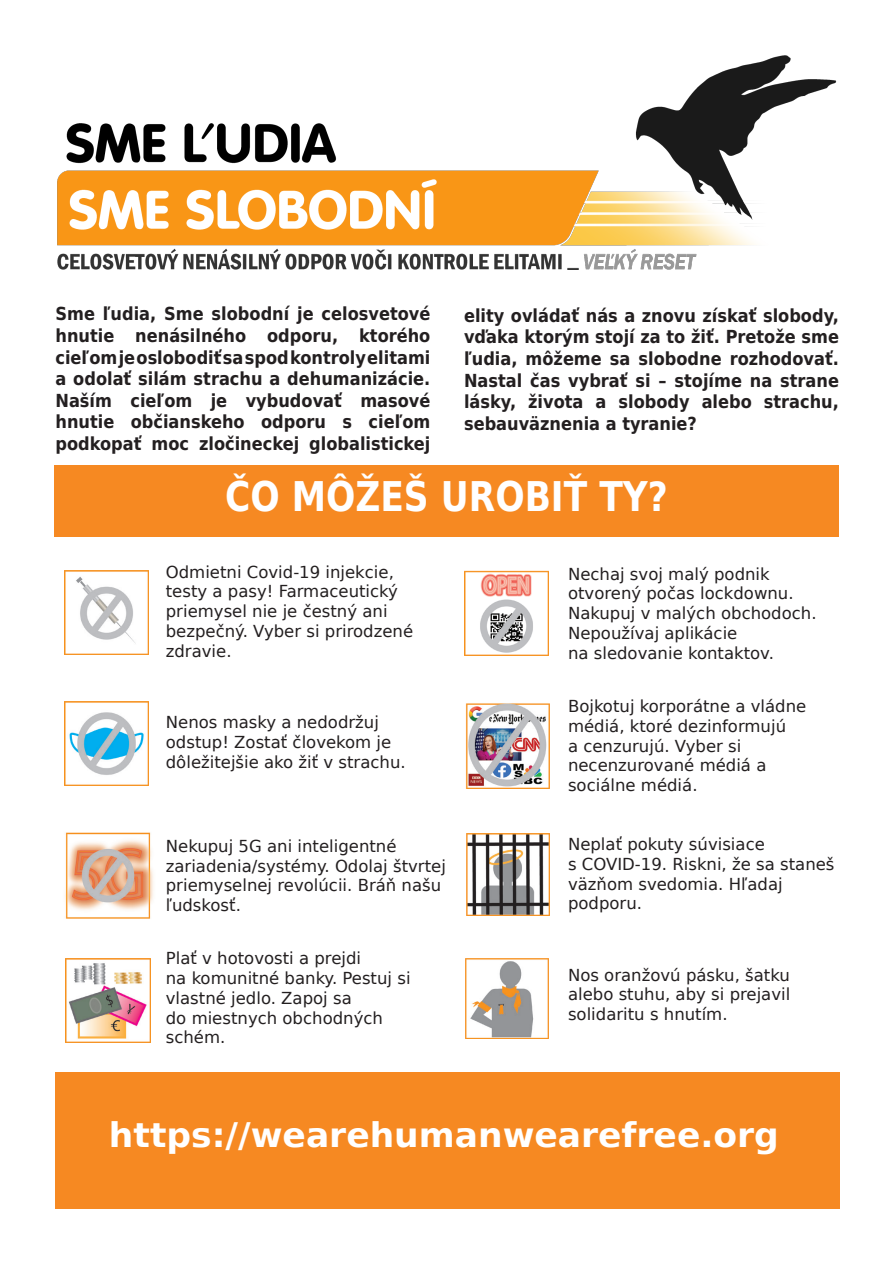
<style>
.page{position:relative;width:893px;height:1263px;background:#fff}
.page>*{position:absolute;margin:0;border:0;box-sizing:border-box;transform-origin:0 0}
.t1{font:700 40.65px "DejaVu Sans";color:#fff;scale:.85 1}
.t2{font:700 33.75px "DejaVu Sans";color:#fff}
.t3{font:700 18px/21.6px "DejaVu Sans Condensed";color:#231f20;text-align:justify}
.t4{font:16.5px/19.8px "DejaVu Sans";color:#231f20}
</style>
<div class="page">
<div style="left:54px;top:466px;width:785px;height:71px;background:#f68922"></div>
<div style="left:55px;top:1072px;width:785px;height:136px;background:#f68922"></div>
<img style="left:64px;top:701px;width:85px;height:85px">
<img style="left:65px;top:832px;width:89px;height:87px">
<img style="left:64px;top:570px;width:85px;height:85px">
<img style="left:465px;top:571px;width:84px;height:84px">
<img style="left:465px;top:703px;width:85px;height:85px">
<img style="left:466px;top:833px;width:84px;height:82px">
<img style="left:466px;top:958px;width:83px;height:81px">
<img style="left:65px;top:958px;width:85px;height:84px">
<img style="left:57px;top:55px;width:780px;height:215px">
<p class="t3" style="left:56px;top:303px;width:376px">Sme ľudia, Sme slobodní je celosvetové hnutie nenásilného odporu, ktorého cieľom je oslobodiť sa spod kontroly elitami a odolať silám strachu a dehumanizácie.<br>Naším cieľom je vybudovať masové hnutie občianskeho odporu s cieľom podkopať moc zločineckej globalistickej</p>
<p class="t3" style="left:464px;top:304px;width:376px">elity ovládať nás a znovu získať slobody, vďaka ktorým stojí za to žiť. Pretože sme ľudia, môžeme sa slobodne rozhodovať.<br>Nastal čas vybrať si – stojíme na strane lásky, života a slobody alebo strachu, sebauväznenia a tyranie?</p>
<p class="t1" style="left:225px;top:464px;width:522px">ČO MÔŽEŠ UROBIŤ TY?</p>
<p class="t4" style="left:166px;top:561px;width:249px">Odmietni Covid-19 injekcie, testy a pasy! Farmaceutický priemysel nie je čestný ani bezpečný. Vyber si prirodzené zdravie.</p>
<p class="t4" style="left:166px;top:712px;width:241px">Nenos masky a nedodržuj odstup! Zostať človekom je dôležitejšie ako žiť v strachu.</p>
<p class="t4" style="left:166px;top:835px;width:282px">Nekupuj 5G ani inteligentné zariadenia/systémy. Odolaj štvrtej priemyselnej revolúcii. Bráň našu ľudskosť.</p>
<p class="t4" style="left:166px;top:948px;width:197px">Plať v hotovosti a prejdi</p>
<p class="t4" style="left:166px;top:968px;width:246px">na komunitné banky. Pestuj si vlastné jedlo. Zapoj sa</p>
<p class="t4" style="left:166px;top:1007px;width:219px">do miestnych obchodných schém.</p>
<p class="t4" style="left:568px;top:563px;width:250px">Nechaj svoj malý podnik otvorený počas lockdownu.<br>Nakupuj v malých obchodoch.<br>Nepoužívaj aplikácie</p>
<p class="t4" style="left:568px;top:642px;width:207px">na sledovanie kontaktov.</p>
<p class="t4" style="left:568px;top:696px;width:240px">Bojkotuj korporátne a vládne médiá, ktoré dezinformujú<br>a cenzurujú. Vyber si necenzurované médiá a sociálne médiá.</p>
<p class="t4" style="left:568px;top:834px;width:198px">Neplať pokuty súvisiace</p>
<p class="t4" style="left:568px;top:853px;width:268px">s COVID-19. Riskni, že sa staneš väzňom svedomia. Hľadaj podporu.</p>
<p class="t4" style="left:568px;top:964px;width:224px;text-align:justify">Nos oranžovú pásku, šatku alebo stuhu, aby si prejavil solidaritu s hnutím.</p>
<p class="t2" style="left:109px;top:1107px;width:671px">https://wearehumanwearefree.org</p>
</div>
